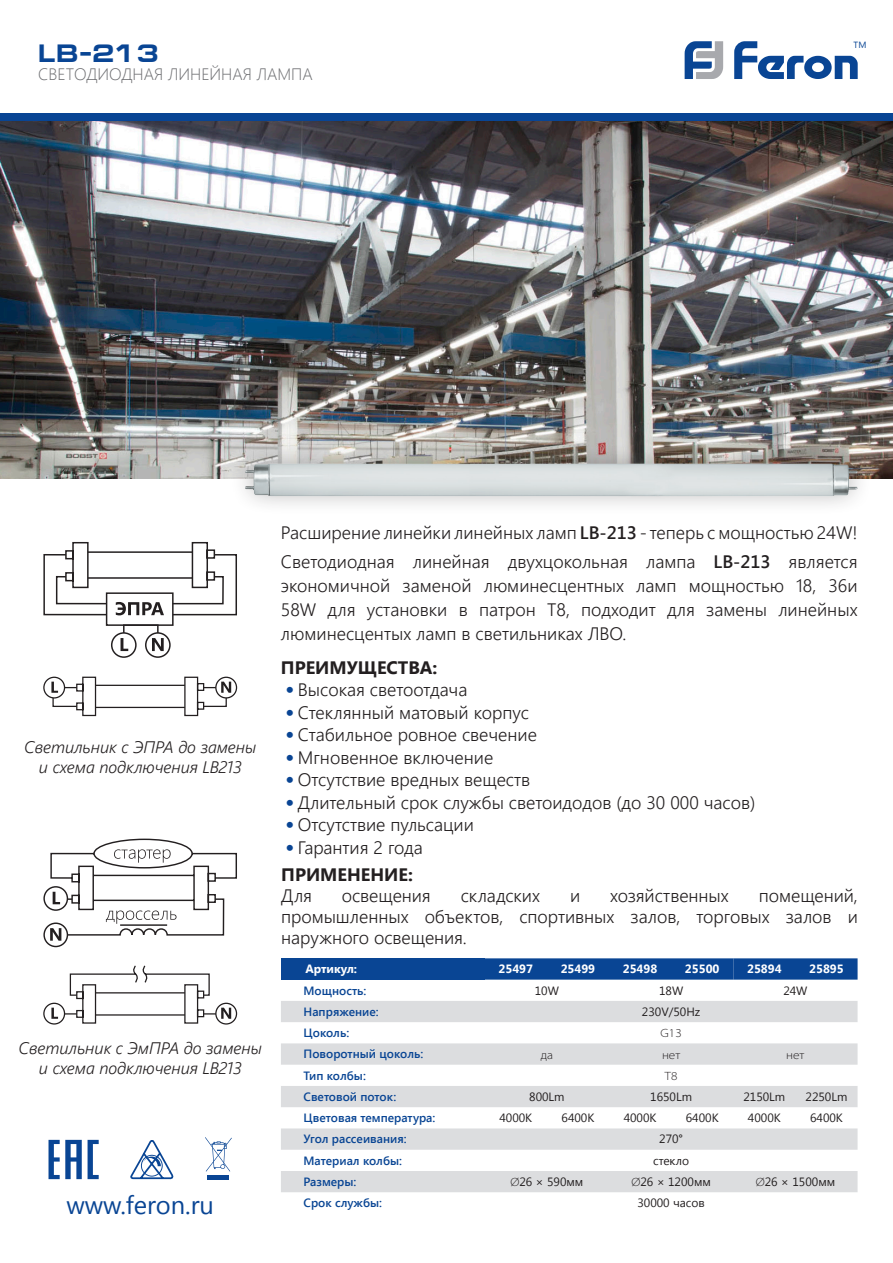
<style>
.page{position:relative;width:893px;height:1263px;background:#fff}
.page>*{position:absolute;margin:0;border:0;box-sizing:border-box;transform-origin:0 0}
.t1{font:25.5px "Segoe UI";color:#094594}
.t2{font:700 25.5px "Europe Ext";color:#094594}
.t3{font:300 18px/24px "Segoe UI";color:#231f20;text-align:justify}
.t4{font:700 18px "Segoe UI";color:#231f20}
.t5{font:italic 300 16.65px/20px "Segoe UI";color:#231f20;text-align:center}
.t6{font:300 16.5px "Segoe UI";color:#6c6d70}
.t7{font:600 12px "Segoe UI";color:#094594}
.t8{font:12px "Segoe UI";color:#231f20}
.t9{font:700 12px "Segoe UI";color:#fff}
.t10{font:300 semi-expanded 12px "Myriad Pro";color:#231f20}
.t11{font:9px "Segoe UI";color:#094594}
.s1{font-weight:600}
.s2{font-weight:700;font-size:22.5px;color:#094594}
.s3{font-family:"Myriad Pro";font-weight:300;font-stretch:semi-expanded}
</style>
<div class="page">
<img style="left:0;top:120px;width:893px;height:359px">
<svg style="left:685px;top:41px;width:38px;height:38px"></svg>
<svg style="left:734px;top:41px;width:124px;height:38px"></svg>
<div style="left:0;top:113px;width:893px;height:7px;background:#094594"></div>
<svg style="left:88px;top:1140px;width:11px;height:39px"></svg>
<svg style="left:49px;top:1140px;width:33px;height:39px"></svg>
<hr style="left:208px;top:1175px;width:21px;height:4px;background:#094594">
<svg style="left:205px;top:1137px;width:27px;height:34px"></svg>
<svg style="left:130px;top:1140px;width:44px;height:40px"></svg>
<div style="left:227px;top:443px;width:649px;height:73px;background:#231f20;opacity:.3"></div>
<img style="left:245px;top:459px;width:613px;height:39px">
<div style="left:281px;top:958px;width:204px;height:22px;background:#094594"></div>
<svg style="left:485px;top:958px;width:373px;height:22px;background:#114b97"></svg>
<svg style="left:281px;top:1001px;width:577px;height:191px;fill:#dcdddf"></svg>
<svg style="left:216px;top:1003px;width:21px;height:21px"></svg>
<div style="left:215px;top:1003px;width:22px;height:21px;border:1px solid #231f20;border-radius:50%"></div>
<div style="left:43px;top:1003px;width:22px;height:21px;border:1px solid #231f20;border-radius:50%"></div>
<svg style="left:51px;top:965px;width:180px;height:59px"></svg>
<svg style="left:216px;top:677px;width:21px;height:21px"></svg>
<div style="left:215px;top:677px;width:22px;height:21px;border:1px solid #231f20;border-radius:50%"></div>
<div style="left:43px;top:677px;width:22px;height:21px;border:1px solid #231f20;border-radius:50%"></div>
<svg style="left:51px;top:676px;width:180px;height:41px"></svg>
<svg style="left:44px;top:887px;width:23px;height:23px"></svg>
<div style="left:43px;top:886px;width:25px;height:25px;border:1px solid #231f20;border-radius:50%"></div>
<svg style="left:44px;top:923px;width:23px;height:23px"></svg>
<div style="left:43px;top:922px;width:25px;height:25px;border:1px solid #231f20;border-radius:50%"></div>
<svg style="left:50px;top:838px;width:187px;height:103px"></svg>
<svg style="left:146px;top:633px;width:24px;height:24px"></svg>
<div style="left:145px;top:632px;width:26px;height:26px;border:1px solid #231f20;border-radius:50%"></div>
<svg style="left:112px;top:633px;width:24px;height:24px"></svg>
<div style="left:111px;top:632px;width:26px;height:26px;border:1px solid #231f20;border-radius:50%"></div>
<svg style="left:43px;top:542px;width:194px;height:109px"></svg>
<div style="left:106px;top:592px;width:68px;height:34px;border:1px solid #231f20"></div>
<p class="t2" style="left:38px;top:39px;width:122px">LB-213</p>
<p class="t6" style="left:38px;top:62px;width:276px">СВЕТОДИОДНАЯ ЛИНЕЙНАЯ ЛАМПА</p>
<p class="t11" style="left:854px;top:38px;width:14px">TM</p>
<p class="t3" style="left:281px;top:520px;width:578px">Расширение линейки линейных ламп <span class="s1">LB-213</span> - теперь с мощностью 24W!</p>
<p class="t5" style="left:24px;top:736px;width:234px">Светильник с ЭПРА до замены и схема подключения LB213</p>
<p class="t5" style="left:19px;top:1037px;width:245px">Светильник с ЭмПРА до замены и схема подключения LB213</p>
<p class="t1" style="left:66px;top:1187px;width:149px">www.feron.ru</p>
<p class="t3" style="left:281px;top:549px;width:578px">Светодиодная линейная двухцокольная лампа <span class="s1">LB-213</span> является экономичной заменой люминесцентных ламп мощностью 18, 36и 58W для установки в патрон Т8, подходит для замены линейных люминесцентых ламп в светильниках ЛВО.</p>
<p class="t4" style="left:281px;top:654px;width:158px">ПРЕИМУЩЕСТВА:</p>
<p class="t3" style="left:285px;top:677px;width:184px"><span class="s2">•</span> Высокая светоотдача</p>
<p class="t3" style="left:285px;top:700px;width:245px"><span class="s2">•</span> Стеклянный матовый корпус</p>
<p class="t3" style="left:285px;top:722px;width:253px"><span class="s2">•</span> Стабильное ровное свечение</p>
<p class="t3" style="left:285px;top:745px;width:210px"><span class="s2">•</span> Мгновенное включение</p>
<p class="t3" style="left:285px;top:767px;width:247px"><span class="s2">•</span> Отсутствие вредных веществ</p>
<p class="t3" style="left:285px;top:790px;width:472px"><span class="s2">•</span> Длительный срок службы светоидодов (до 30 000 часов)</p>
<p class="t3" style="left:285px;top:812px;width:190px"><span class="s2">•</span> Отсутствие пульсации</p>
<p class="t3" style="left:285px;top:835px;width:139px"><span class="s2">•</span> Гарантия 2 года</p>
<p class="t4" style="left:281px;top:862px;width:133px">ПРИМЕНЕНИЕ:</p>
<p class="t3" style="left:281px;top:883px;width:32px">Для</p>
<p class="t3" style="left:342px;top:883px;width:90px">освещения</p>
<p class="t3" style="left:461px;top:883px;width:81px">складских</p>
<p class="t3" style="left:570px;top:883px;width:12px">и</p>
<p class="t3" style="left:610px;top:883px;width:120px">хозяйственных</p>
<p class="t3" style="left:281px;top:885px;width:578px;line-height:21px;text-indent:477px">помещений, промышленных объектов, спортивных залов, торговых залов и наружного освещения.</p>
<p class="t9" style="left:305px;top:960px;width:53px">Артикул:</p>
<p class="t9" style="left:499px;top:960px;width:36px">25497</p>
<p class="t9" style="left:561px;top:960px;width:36px">25499</p>
<p class="t9" style="left:623px;top:960px;width:36px">25498</p>
<p class="t9" style="left:685px;top:960px;width:36px">25500</p>
<p class="t9" style="left:747px;top:960px;width:36px">25894</p>
<p class="t9" style="left:809px;top:960px;width:36px">25895</p>
<p class="t7" style="left:304px;top:982px;width:64px">Мощность:</p>
<p class="t8" style="left:535px;top:982px;width:26px">10W</p>
<p class="t8" style="left:659px;top:982px;width:26px">18W</p>
<p class="t8" style="left:783px;top:982px;width:26px">24W</p>
<p class="t7" style="left:304px;top:1003px;width:77px">Напряжение:</p>
<p class="t8" style="left:642px;top:1003px;width:60px">230V/50Hz</p>
<p class="t7" style="left:304px;top:1024px;width:47px">Цоколь:</p>
<p class="t10" style="left:661px;top:1026px;width:23px">G13</p>
<p class="t7" style="left:304px;top:1046px;width:121px">Поворотный цоколь:</p>
<p class="t10" style="left:541px;top:1048px;width:14px">да</p>
<p class="t10" style="left:662px;top:1048px;width:20px">нет</p>
<p class="t10" style="left:786px;top:1048px;width:20px">нет</p>
<p class="t7" style="left:304px;top:1067px;width:64px">Тип колбы:</p>
<p class="t10" style="left:665px;top:1069px;width:14px">Т8</p>
<p class="t7" style="left:304px;top:1088px;width:94px">Световой поток:</p>
<p class="t8" style="left:529px;top:1088px;width:37px">800Lm</p>
<p class="t8" style="left:650px;top:1088px;width:43px">1650Lm</p>
<p class="t8" style="left:743px;top:1088px;width:43px">2150Lm</p>
<p class="t8" style="left:806px;top:1088px;width:43px">2250Lm</p>
<p class="t7" style="left:304px;top:1109px;width:133px">Цветовая температура:</p>
<p class="t8" style="left:499px;top:1109px;width:34px">4000K</p>
<p class="t8" style="left:562px;top:1109px;width:34px">6400K</p>
<p class="t8" style="left:624px;top:1109px;width:34px">4000K</p>
<p class="t8" style="left:686px;top:1109px;width:34px">6400K</p>
<p class="t8" style="left:748px;top:1109px;width:34px">4000K</p>
<p class="t8" style="left:810px;top:1109px;width:34px">6400K</p>
<p class="t7" style="left:304px;top:1131px;width:105px">Угол рассеивания:</p>
<p class="t8" style="left:659px;top:1131px;width:25px">270°</p>
<p class="t7" style="left:304px;top:1152px;width:100px">Материал колбы:</p>
<p class="t8" style="left:653px;top:1152px;width:38px">стекло</p>
<p class="t7" style="left:304px;top:1173px;width:54px">Размеры:</p>
<p class="t8" style="left:510px;top:1173px;width:75px"><span class="s3">Ø</span>26 × 590мм</p>
<p class="t8" style="left:631px;top:1173px;width:81px"><span class="s3">Ø</span>26 × 1200мм</p>
<p class="t8" style="left:756px;top:1173px;width:81px"><span class="s3">Ø</span>26 × 1500мм</p>
<p class="t7" style="left:304px;top:1194px;width:80px">Срок службы:</p>
<p class="t8" style="left:637px;top:1195px;width:69px">30000 часов</p>
</div>
